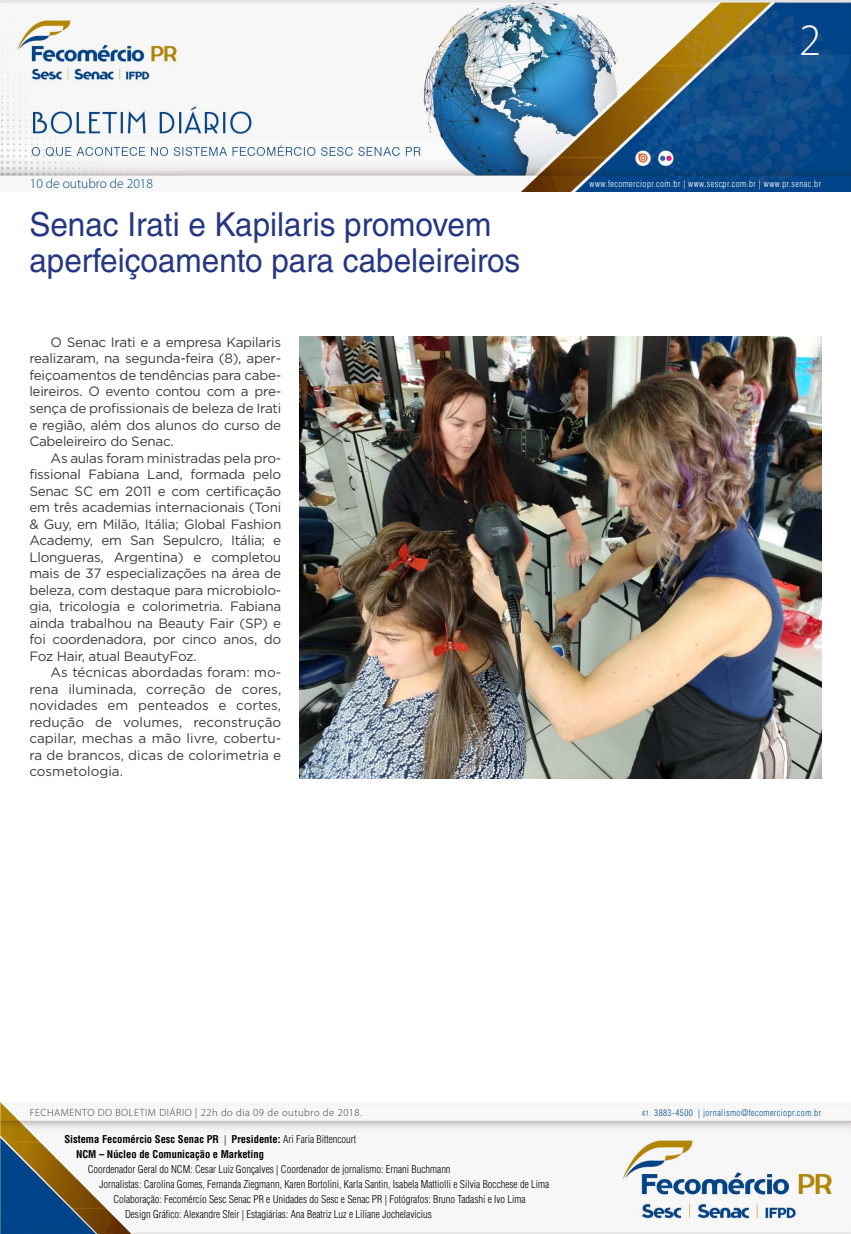
<style>
.page{position:relative;width:851px;height:1234px;background:#fff}
.page>*{position:absolute;margin:0;border:0;box-sizing:border-box;transform-origin:0 0}
.t1{font:300 45px "Myriad Pro";color:#fff}
.t2{font:33px/36px "Helvetica LT Std";color:#253782;scale:.95 1}
.t3{font:13.5px/16.5px "Gotham";letter-spacing:-.02em;color:#3c3c3b;text-align:justify}
.t4{font:300 13.5px "Myriad Pro";color:#004587}
.t5{font:300 condensed 10.5px "Helvetica LT Std";color:#000}
.t6{font:700 condensed 10.5px/15px "Helvetica LT Std";color:#000}
.t7{font:300 10.5px "Myriad Pro";letter-spacing:.05em;color:#3c3c3b}
.t8{font:300 condensed 9px "Helvetica LT Std";letter-spacing:.05em;color:#fff}
.t9{font:300 condensed 9px "Helvetica LT Std";letter-spacing:.05em;color:#004b8e}
.s1{font-size:7.5px}
.s2{font-weight:300}
</style>
<div class="page">
<img style="left:0;top:0;width:850px;height:192px">
<img style="left:0;top:1102px;width:850px;height:131px">
<img style="left:299px;top:336px;width:522px;height:442px">
<p class="t4" style="left:30px;top:175px;width:125px">10 de outubro de 2018</p>
<h2 class="t2" style="left:29px;top:207px;width:518px">Senac Irati e Kapilaris promovem aperfeiçoamento para cabeleireiros</h2>
<p class="t3" style="left:29px;top:333px;width:253px;text-indent:21px">O Senac Irati e a empresa Kapilaris realizaram, na segunda-feira (8), aper&shy;feiçoamentos de tendências para cabe&shy;leireiros. O evento contou com a pre&shy;sença de profissionais de beleza de Irati e região, além dos alunos do curso de Cabeleireiro do Senac.</p>
<p class="t3" style="left:29px;top:449px;width:253px;text-indent:21px">As aulas foram ministradas pela pro&shy;fissional Fabiana Land, formada pelo Senac SC em 2011 e com certificação em três academias internacionais (Toni &amp; Guy, em Milão, Itália; Global Fashion Academy, em San Sepulcro, Itália; e Llongueras, Argentina) e completou mais de 37 especializações na área de beleza, com destaque para microbiolo&shy;gia, tricologia e colorimetria. Fabiana ainda trabalhou na Beauty Fair (SP) e foi coordenadora, por cinco anos, do Foz Hair, atual BeautyFoz.</p>
<p class="t3" style="left:29px;top:663px;width:253px;text-indent:21px">As técnicas abordadas foram: mo&shy;rena iluminada, correção de cores, novidades em penteados e cortes, redução de volumes, reconstrução capilar, mechas a mão livre, cobertu&shy;ra de brancos, dicas de colorimetria e cosmetologia.</p>
<h1 class="t1" style="left:799px;top:13px;width:23px">2</h1>
<p class="t8" style="left:589px;top:178px;width:233px">www.fecomerciopr.com.br | www.sescpr.com.br | www.pr.senac.br</p>
<p class="t7" style="left:30px;top:1105px;width:334px">FECHAMENTO DO BOLETIM DIÁRIO | 22h do dia 09 de outubro de 2018.</p>
<p class="t9" style="left:641px;top:1106px;width:181px"><span class="s1">41.</span> 3883-4500 | jornalismo@fecomerciopr.com.br</p>
<p class="t6" style="left:76px;top:1131px;width:281px;text-indent:-12px">Sistema Fecomércio Sesc Senac PR <span class="s2">|</span> Presidente: <span class="s2">Ari Faria Bittencourt<br></span>NCM – Núcleo de Comunicação e Marketing</p>
<p class="t5" style="left:88px;top:1162px;width:364px">Coordenador Geral do NCM: Cesar Luiz Gonçalves | Coordenador de jornalismo: Ernani Buchmann</p>
<p class="t5" style="left:99px;top:1177px;width:451px">Jornalistas: Carolina Gomes, Fernanda Ziegmann, Karen Bortolini, Karla Santin, Isabela Mattiolli e Silvia Bocchese de Lima</p>
<p class="t5" style="left:113px;top:1192px;width:414px">Colaboração: Fecomércio Sesc Senac PR e Unidades do Sesc e Senac PR | Fotógrafos: Bruno Tadashi e Ivo Lima</p>
<p class="t5" style="left:125px;top:1207px;width:308px">Design Gráfico: Alexandre Sfeir | Estagiárias: Ana Beatriz Luz e Liliane Jochelavicius</p>
</div>
